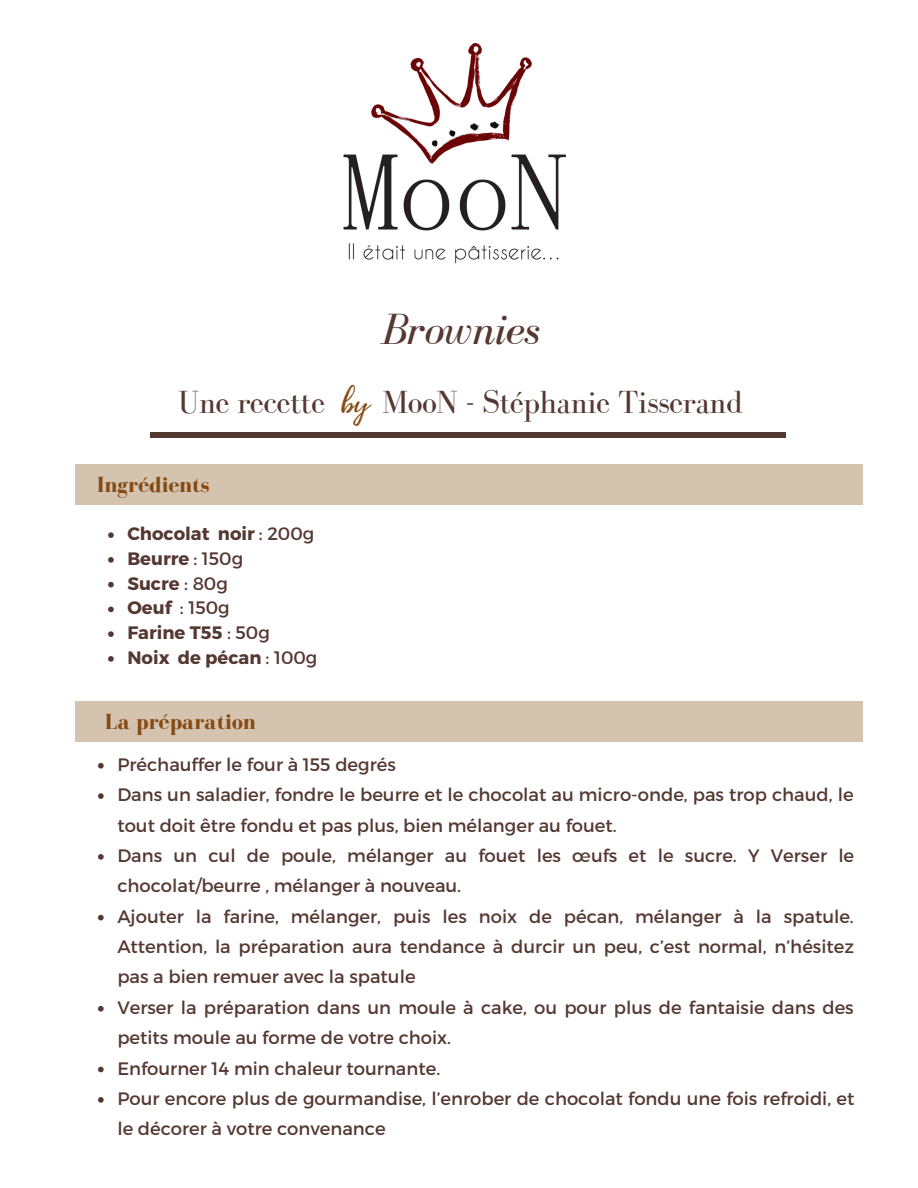
<style>
.page{position:relative;width:918px;height:1188px;background:#fff}
.page>*{position:absolute;margin:0;border:0;box-sizing:border-box;transform-origin:0 0}
.t1{font:italic 45px "Bodoni FLF";letter-spacing:-.02em;color:#553831}
.t2{font:33px "Bodoni FLF";letter-spacing:-.02em;color:#553831}
.t3{font:700 22.5px "Bodoni FLF";color:#864b13}
.t4{font:18px/30.3px "Montserrat";color:#553831}
.t5{font:700 18px/24.8px "Montserrat";color:#553831}
.s1{font-family:"Playlist Script";font-size:29.55px;color:#864b13}
.s2{font-weight:400}
</style>
<div class="page">
<div style="left:150px;top:432px;width:635px;height:6px;background:#553831"></div>
<div style="left:75px;top:465px;width:788px;height:40px;background:#d4c4af"></div>
<svg style="left:108px;top:532px;width:6px;height:6px"></svg>
<svg style="left:108px;top:557px;width:6px;height:6px"></svg>
<svg style="left:108px;top:582px;width:6px;height:5px"></svg>
<svg style="left:108px;top:607px;width:6px;height:5px"></svg>
<svg style="left:108px;top:631px;width:6px;height:6px"></svg>
<svg style="left:108px;top:656px;width:6px;height:6px"></svg>
<div style="left:75px;top:702px;width:788px;height:40px;background:#d4c4af"></div>
<svg style="left:98px;top:763px;width:6px;height:6px"></svg>
<svg style="left:98px;top:793px;width:6px;height:6px"></svg>
<svg style="left:98px;top:854px;width:6px;height:6px"></svg>
<svg style="left:98px;top:915px;width:6px;height:5px"></svg>
<svg style="left:98px;top:1006px;width:6px;height:6px"></svg>
<svg style="left:98px;top:1067px;width:6px;height:5px"></svg>
<svg style="left:98px;top:1097px;width:6px;height:6px"></svg>
<img style="left:343px;top:42px;width:223px;height:222px">
<h1 class="t1" style="left:381px;top:305px;width:161px">Brownies</h1>
<h2 class="t2" style="left:178px;top:384px;width:566px">Une recette <span class="s1">by</span> MooN - Stéphanie Tisserand</h2>
<p class="t3" style="left:97px;top:473px;width:114px">Ingrédients</p>
<p class="t5" style="left:127px;top:521px;width:192px">Chocolat noir <span class="s2">: 200g<br></span>Beurre <span class="s2">: 150g<br></span>Sucre <span class="s2">: 80g<br></span>Oeuf <span class="s2">: 150g<br></span>Farine T55 <span class="s2">: 50g<br></span>Noix de pécan <span class="s2">: 100g</span></p>
<p class="t3" style="left:105px;top:709px;width:152px">La préparation</p>
<p class="t4" style="left:117px;top:748px;width:739px">Préchauffer le four à 155 degrés<br>Dans un saladier, fondre le beurre et le chocolat au micro-onde, pas trop chaud, le tout doit être fondu et pas plus, bien mélanger au fouet.<br>Dans un cul de poule, mélanger au fouet les œufs et le sucre. Y Verser le chocolat/beurre , mélanger à nouveau.<br>Ajouter la farine, mélanger, puis les noix de pécan, mélanger à la spatule.<br>Attention, la préparation aura tendance à durcir un peu, c’est normal, n’hésitez pas a bien remuer avec la spatule<br>Verser la préparation dans un moule à cake, ou pour plus de fantaisie dans des petits moule au forme de votre choix.<br>Enfourner 14 min chaleur tournante.<br>Pour encore plus de gourmandise, l’enrober de chocolat fondu une fois refroidi, et le décorer à votre convenance</p>
</div>
